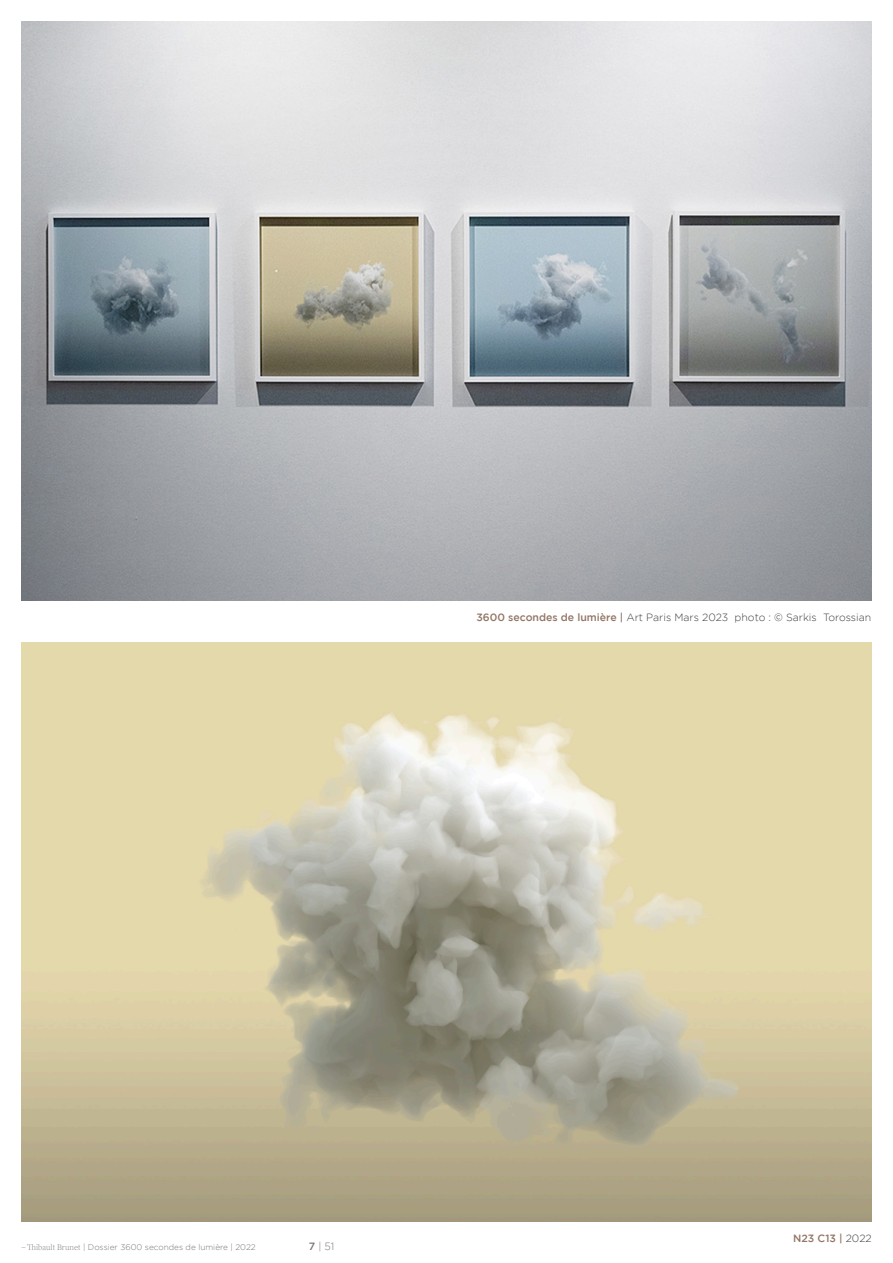
<style>
.page{position:relative;width:893px;height:1263px;background:#fff}
.page>*{position:absolute;margin:0;border:0;box-sizing:border-box;transform-origin:0 0}
.Légende_img{font:300 10.5px "Gotham";color:#3e3e3f}
.Légende_img-2{font:500 10.5px "Gotham";color:#927565}
.Folio{font:300 10.5px "Gotham";color:#76787b}
.Folio-2{font:300 8.25px "Gotham";color:#76787b}
.s1{font-weight:500;color:#927565}
.s2{font-family:"Inferi"}
.s3{font-weight:500}
.s4{font-weight:300;color:#3e3e3f}
</style>
<div class="page">
<img style="left:21px;top:642px;width:851px;height:580px">
<img style="left:21px;top:21px;width:851px;height:580px">
<p class="Légende_img" style="left:476px;top:611px;width:396px"><span class="s1">3600 secondes de lumière |</span> Art Paris Mars 2023 photo : © Sarkis Torossian</p>
<p class="Folio-2" style="left:21px;top:1242px;width:236px"><span class="s2">–Thibault Brunet</span> | Dossier 3600 secondes de lumière | 2022</p>
<p class="Folio" style="left:309px;top:1240px;width:27px"><span class="s3">7</span> | 51</p>
<p class="Légende_img-2" style="left:793px;top:1232px;width:80px">N23 C13 | <span class="s4">2022</span></p>
</div>
